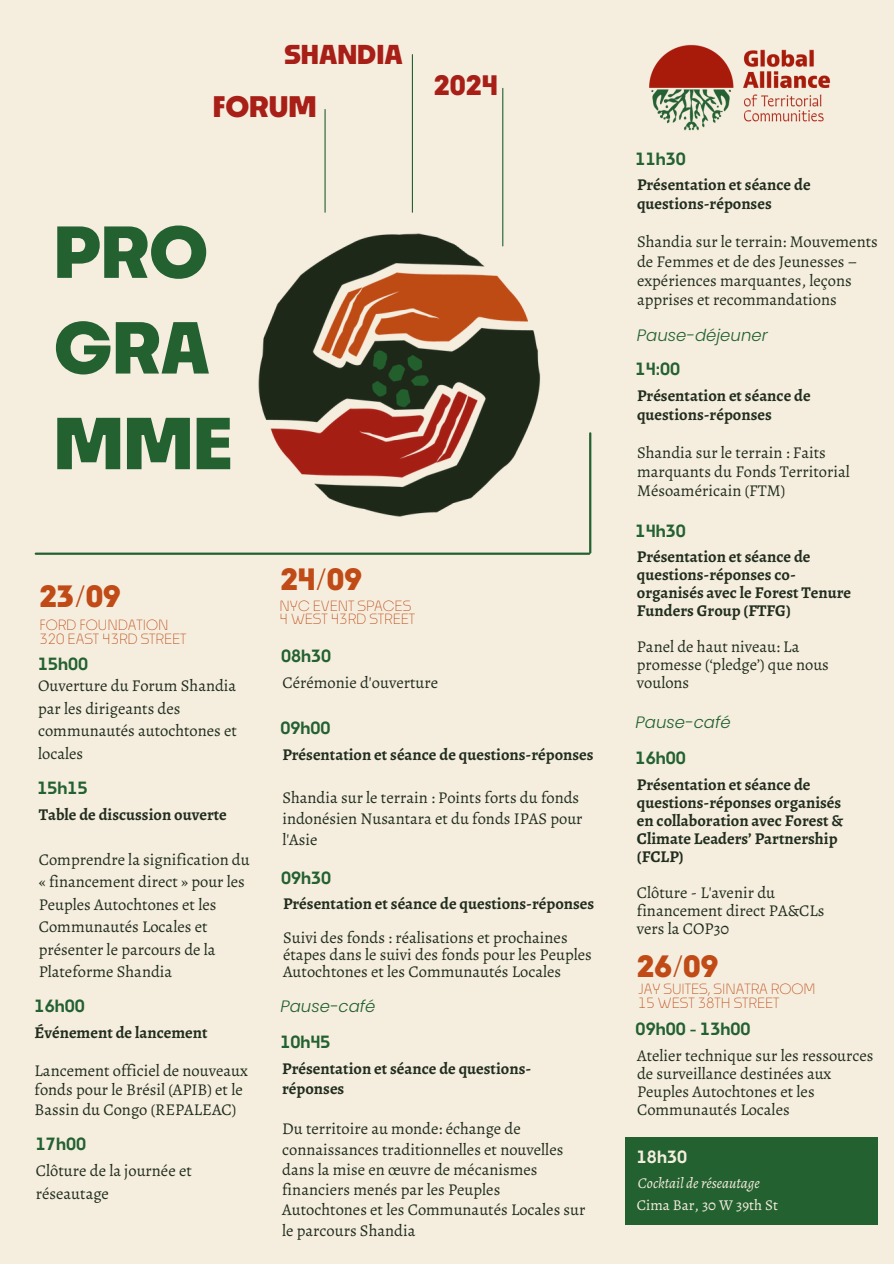
<style>
.page{position:relative;width:894px;height:1264px;background:#fff}
.page>*{position:absolute;margin:0;border:0;box-sizing:border-box;transform-origin:0 0}
.t1{font:700 68.55px/95.7px "Noka";color:#246130}
.t2{font:700 28.8px "Noka";color:#c04b17}
.t3{font:700 27.75px "Noka";color:#a81f17}
.t4{font:700 26.25px "Noka";color:#a81f17}
.t5{font:700 25.5px "Noka";color:#a81f17}
.t6{font:16.5px/22.5px "Alegreya";color:#212d1d}
.t7{font:700 16.5px/18px "Alegreya";color:#212d1d}
.t8{font:600 16.5px "Noka";color:#246130}
.t9{font:italic 300 16.5px "Poppins";color:#246130}
.t10{font:600 16.5px "Noka";color:#f5eedf}
.t11{font:italic 15px "Alegreya";color:#f5eedf}
.t12{font:15px "Alegreya";color:#f5eedf}
.t13{font:300 13.8px "Noka";color:#c04b17}
</style>
<div class="page">
<div style="left:0;top:0;width:893px;height:1263px;background:#f5eedf"></div>
<hr style="left:36px;top:552px;width:553px;height:3px;background:#246130">
<hr style="left:589px;top:433px;width:2px;height:119px;background:#246130">
<hr style="left:412px;top:55px;width:1px;height:157px;background:#246130">
<hr style="left:324px;top:109px;width:1px;height:103px;background:#246130">
<div style="left:625px;top:1137px;width:252px;height:88px;background:#246130"></div>
<img style="left:205px;top:181px;width:385px;height:374px">
<img style="left:649px;top:44px;width:182px;height:87px">
<hr style="left:502px;top:88px;width:1px;height:158px;background:#246130">
<p class="t5" style="left:284px;top:44px;width:120px">SHANDIA</p>
<p class="t3" style="left:213px;top:95px;width:105px">FORUM</p>
<h2 class="t4" style="left:434px;top:74px;width:65px">2024</h2>
<h2 class="t1" style="left:54px;top:209px;width:180px">PRO<br>GRA<br>MME</h2>
<p class="t2" style="left:39px;top:584px;width:83px">23/09</p>
<h5 class="t13" style="left:39px;top:619px;width:131px">FORD FOUNDATION</h5>
<h6 class="t13" style="left:39px;top:632px;width:149px">320 EAST 43RD STREET</h6>
<h5 class="t2" style="left:280px;top:567px;width:83px">24/09</h5>
<h5 class="t13" style="left:279px;top:600px;width:133px">NYC EVENT SPACES</h5>
<h6 class="t13" style="left:279px;top:613px;width:137px">4 WEST 43RD STREET</h6>
<h1 class="t8" style="left:38px;top:657px;width:52px">15h00</h1>
<h2 class="t6" style="left:38px;top:674px;width:200px">Ouverture du Forum Shandia par les dirigeants des communautés autochtones et locales</h2>
<p class="t8" style="left:37px;top:780px;width:52px">15h15</p>
<p class="t7" style="left:39px;top:805px;width:190px">Table de discussion ouverte</p>
<h5 class="t6" style="left:39px;top:848px;width:212px">Comprendre la signification du « financement direct » pour les<br>Peuples Autochtones et les<br>Communautés Locales et présenter le parcours de la<br>Plateforme Shandia</h5>
<h6 class="t8" style="left:35px;top:998px;width:52px">16h00</h6>
<h5 class="t7" style="left:35px;top:1023px;width:174px">Événement de lancement</h5>
<h5 class="t6" style="left:35px;top:1061px;width:215px;line-height:19.2px">Lancement officiel de nouveaux fonds pour le Brésil (APIB) et le<br>Bassin du Congo (REPALEAC)</h5>
<h6 class="t8" style="left:36px;top:1136px;width:52px">17h00</h6>
<h5 class="t6" style="left:36px;top:1159px;width:157px">Clôture de la journée et réseautage</h5>
<h6 class="t8" style="left:281px;top:649px;width:52px">08h30</h6>
<h6 class="t6" style="left:282px;top:671px;width:157px">Cérémonie d'ouverture</h6>
<h5 class="t8" style="left:280px;top:721px;width:52px">09h00</h5>
<h5 class="t7" style="left:282px;top:745px;width:312px">Présentation et séance de questions-réponses</h5>
<h6 class="t6" style="left:282px;top:786px;width:302px;line-height:21.3px">Shandia sur le terrain : Points forts du fonds indonésien Nusantara et du fonds IPAS pour l'Asie</h6>
<p class="t8" style="left:281px;top:871px;width:52px">09h30</p>
<h5 class="t7" style="left:283px;top:894px;width:312px">Présentation et séance de questions-réponses</h5>
<h5 class="t6" style="left:283px;top:929px;width:310px;line-height:16.8px">Suivi des fonds : réalisations et prochaines étapes dans le suivi des fonds pour les Peuples<br>Autochtones et les Communautés Locales</h5>
<h6 class="t9" style="left:280px;top:994px;width:96px">Pause-café</h6>
<h5 class="t8" style="left:280px;top:1034px;width:52px">10h45</h5>
<h5 class="t7" style="left:282px;top:1057px;width:250px;line-height:20.2px">Présentation et séance de questions&shy;réponses</h5>
<h6 class="t6" style="left:282px;top:1118px;width:305px;line-height:20.2px">Du territoire au monde: échange de connaissances traditionnelles et nouvelles dans la mise en œuvre de mécanismes financiers menés par les Peuples Autochtones et les Communautés Locales sur le parcours Shandia</h6>
<h6 class="t8" style="left:635px;top:152px;width:52px">11h30</h6>
<h5 class="t7" style="left:636px;top:175px;width:175px;line-height:19.2px">Présentation et séance de questions-réponses</h5>
<h5 class="t6" style="left:636px;top:232px;width:242px;line-height:19.2px">Shandia sur le terrain: Mouvements de Femmes et de des Jeunesses – expériences marquantes, leçons apprises et recommandations</h5>
<h6 class="t9" style="left:636px;top:324px;width:132px">Pause-déjeuner</h6>
<h5 class="t8" style="left:635px;top:362px;width:46px">14:00</h5>
<h5 class="t7" style="left:637px;top:385px;width:175px;line-height:19.2px">Présentation et séance de questions-réponses</h5>
<h6 class="t6" style="left:637px;top:443px;width:214px;line-height:19.2px">Shandia sur le terrain : Faits marquants du Fonds Territorial<br>Mésoaméricain (FTM)</h6>
<h5 class="t8" style="left:635px;top:524px;width:52px">14h30</h5>
<h5 class="t7" style="left:636px;top:548px;width:216px">Présentation et séance de questions-réponses co&shy;organisés avec le Forest Tenure<br>Funders Group (FTFG)</h5>
<h6 class="t6" style="left:636px;top:638px;width:193px;line-height:18px">Panel de haut niveau: La promesse (‘pledge’) que nous voulons</h6>
<h6 class="t9" style="left:635px;top:710px;width:96px">Pause-café</h6>
<h5 class="t8" style="left:635px;top:750px;width:52px">16h00</h5>
<h5 class="t7" style="left:636px;top:775px;width:208px">Présentation et séance de questions-réponses organisés en collaboration avec Forest &amp;<br>Climate Leaders’ Partnership (FCLP)</h5>
<h6 class="t6" style="left:636px;top:883px;width:189px;line-height:18px">Clôture - L'avenir du financement direct PA&amp;CLs vers la COP30</h6>
<h6 class="t2" style="left:636px;top:953px;width:83px">26/09</h6>
<p class="t13" style="left:638px;top:983px;width:179px">JAY SUITES, SINATRA ROOM</p>
<p class="t13" style="left:638px;top:996px;width:143px">15 WEST 38TH STREET</p>
<h5 class="t8" style="left:635px;top:1021px;width:116px">09h00 - 13h00</h5>
<h5 class="t6" style="left:637px;top:1046px;width:238px;line-height:18px">Atelier technique sur les ressources de surveillance destinées aux<br>Peuples Autochtones et les<br>Communautés Locales</h5>
<h6 class="t10" style="left:636px;top:1150px;width:52px">18h30</h6>
<h2 class="t11" style="left:637px;top:1173px;width:123px">Cocktail de réseautage</h2>
<h6 class="t12" style="left:636px;top:1194px;width:143px">Cima Bar, 30 W 39th St</h6>
</div>
